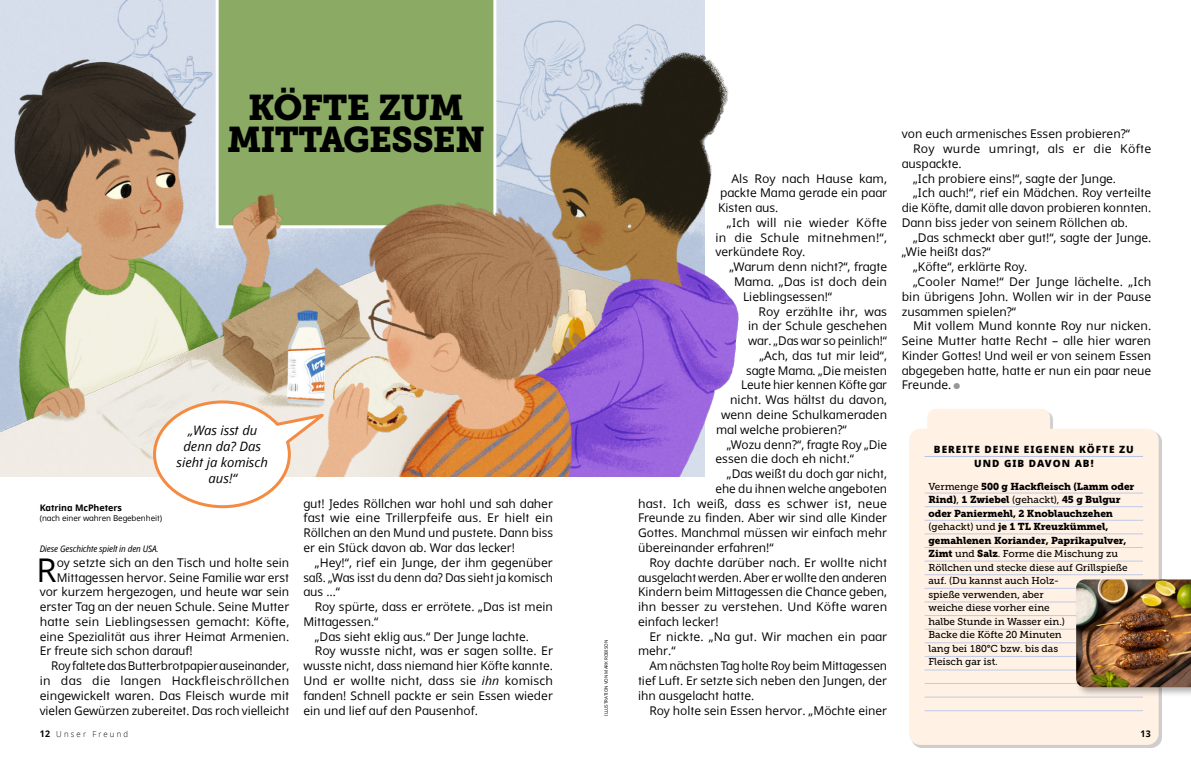
<style>
.page{position:relative;width:1191px;height:774px;background:#fff}
.page>*{position:absolute;margin:0;border:0;box-sizing:border-box;transform-origin:0 0}
.t1{font:35.5px/32.4px "Museo Slablds Lat 900";letter-spacing:-.025em;color:#000;text-align:center}
.p1_first{font:32.7px "Dots Solidlds Lat";color:#000}
.t2{font:italic 13px/16px "Dots Solidlds Lat";color:#000;text-align:center}
.p1{font:12px/14.8px "Dots Solidlds Lat";color:#000;text-align:justify}
.p1_first-2{font:12px "Dots Solidlds Lat";color:#000}
.p1-2{font:12px/14.8px "Dots Solidlds Lat";letter-spacing:.025em;color:#000}
.t3{font:10px/13.5px "Museo Slablds Lat 500";letter-spacing:-.005em;color:#000}
.p1_title_aside_sideb{font:800 10px/14px "Dots Solidlds Lat";letter-spacing:.1em;color:#000;text-align:center}
.t4{font:700 9.2px "Dots Solidlds Lat";color:#000;scale:.95 1}
.p1_bio{font:italic 9px "Dots Solid Condlds Lat";letter-spacing:-.01em;color:#000}
.p1_author-name{font:700 9px "Dots Solidlds Lat";letter-spacing:-.005em;color:#000}
.t5{font:300 8.2px "Zoramlds Lat";letter-spacing:.28em;color:#000;scale:.95 1}
.p1_author-role{font:8px "Dots Solidlds Lat";letter-spacing:-.005em;color:#000}
.t6{font:4.5px "Dots Solidlds Lat";color:#000}
.s1{font-style:italic}
.s2{font-family:"Ding P Ilds Dpi";font-size:8.5px;color:#969798}
.s3{font-family:"Museo Slablds Lat 900"}
.s4{font-family:"Dots Solidlds Lat";font-weight:700;font-size:9.2px}
</style>
<div class="page">
<div style="left:0;top:0;width:704px;height:233px;background:#d6deeb"></div>
<svg style="left:909px;top:409px;width:249px;height:336px;background:#fef0e4"></svg>
<hr style="left:924px;top:456px;width:219px;height:1px;background:#b5c3e4">
<hr style="left:924px;top:493px;width:219px;height:1px;background:#c0cbe8">
<hr style="left:924px;top:506px;width:219px;height:1px;background:#c0cbe8">
<hr style="left:924px;top:520px;width:219px;height:1px;background:#c0cbe8">
<hr style="left:924px;top:534px;width:219px;height:1px;background:#c0cbe8">
<hr style="left:924px;top:547px;width:219px;height:1px;background:#c0cbe8">
<hr style="left:924px;top:561px;width:219px;height:1px;background:#c0cbe8">
<hr style="left:924px;top:574px;width:219px;height:1px;background:#c0cbe8">
<hr style="left:924px;top:588px;width:219px;height:1px;background:#c0cbe8">
<hr style="left:924px;top:602px;width:219px;height:1px;background:#c0cbe8">
<hr style="left:924px;top:615px;width:219px;height:1px;background:#c0cbe8">
<hr style="left:924px;top:629px;width:219px;height:1px;background:#c0cbe8">
<hr style="left:924px;top:642px;width:219px;height:1px;background:#c0cbe8">
<hr style="left:924px;top:656px;width:219px;height:1px;background:#c0cbe8">
<hr style="left:924px;top:670px;width:219px;height:1px;background:#c0cbe8">
<hr style="left:924px;top:683px;width:219px;height:1px;background:#c0cbe8">
<hr style="left:924px;top:697px;width:219px;height:1px;background:#c0cbe8">
<hr style="left:924px;top:710px;width:219px;height:1px;background:#c0cbe8">
<div style="left:216px;top:0;width:280px;height:228px;background:#8baa64"></div>
<img style="left:0;top:42px;width:296px;height:191px">
<div style="left:1074px;top:577px;width:117px;height:120px;background:#000;opacity:.3"></div>
<img style="left:1076px;top:579px;width:115px;height:108px">
<img style="left:0;top:233px;width:303px;height:243px">
<img style="left:486px;top:40px;width:252px;height:436px">
<img style="left:303px;top:194px;width:287px;height:282px">
<svg style="left:151px;top:399px;width:183px;height:110px"></svg>
<p class="t1" style="left:227px;top:89px;width:259px">KÖFTE ZUM<br>MITTAGESSEN</p>
<p class="p1_author-name" style="left:40px;top:501px;width:84px">Katrina McPheters</p>
<p class="p1_author-role" style="left:40px;top:512px;width:124px">(nach einer wahren Begebenheit)</p>
<p class="t2" style="left:177px;top:422px;width:93px">„Was isst du denn da? Das sieht ja komisch aus!“</p>
<p class="p1_bio" style="left:40px;top:542px;width:120px">Diese Geschichte spielt in den USA.</p>
<p class="p1_first" style="left:36px;top:546px;width:22px">R</p>
<p class="p1_first-2" style="left:57px;top:554px;width:234px">oy setzte sich an den Tisch und holte sein</p>
<p class="p1_first-2" style="left:57px;top:568px;width:234px">Mittagessen hervor. Seine Familie war erst</p>
<p class="p1_first-2" style="left:40px;top:583px;width:251px">vor kurzem hergezogen, und heute war sein</p>
<p class="p1_first-2" style="left:40px;top:598px;width:251px">erster Tag an der neuen Schule. Seine Mutter</p>
<p class="p1_first-2" style="left:40px;top:613px;width:251px">hatte sein Lieblingsessen gemacht: Köfte,</p>
<p class="p1_first-2" style="left:40px;top:627px;width:251px">eine Spezialität aus ihrer Heimat Armenien.</p>
<p class="p1_first-2" style="left:40px;top:642px;width:155px">Er freute sich schon darauf!</p>
<p class="p1" style="left:40px;top:658px;width:251px;text-indent:11px">Roy faltete das Butterbrotpapier auseinander, in das die langen Hackfleischröllchen eingewickelt waren. Das Fleisch wurde mit vielen Gewürzen zubereitet. Das roch vielleicht</p>
<p class="p1" style="left:303px;top:496px;width:251px">gut! Jedes Röllchen war hohl und sah daher fast wie eine Trillerpfeife aus. Er hielt ein Röllchen an den Mund und pustete. Dann biss er ein Stück davon ab. War das lecker!</p>
<p class="p1" style="left:303px;top:555px;width:251px;text-indent:11px">„Hey!“, rief ein Junge, der ihm gegenüber saß. „Was isst du denn da? Das sieht ja komisch aus …“</p>
<p class="p1" style="left:303px;top:599px;width:251px;text-indent:11px">Roy spürte, dass er errötete. „Das ist mein<br>Mittagessen.“</p>
<p class="p1" style="left:315px;top:629px;width:216px">„Das sieht eklig aus.“ Der Junge lachte.</p>
<p class="p1" style="left:303px;top:644px;width:251px;text-indent:11px">Roy wusste nicht, was er sagen sollte. Er wusste nicht, dass niemand hier Köfte kannte.<br>Und er wollte nicht, dass sie <span class="s1">ihn</span> komisch fanden! Schnell packte er sein Essen wieder ein und lief auf den Pausenhof.</p>
<p class="t6" style="left:603px;top:716px;width:78px;rotate:-90deg">ILLUSTRATION VON MARK ROBISON</p>
<p class="p1" style="left:718px;top:171px;width:171px;text-indent:13px">Als Roy nach Hause kam, packte Mama gerade ein paar Kisten aus.</p>
<p class="p1" style="left:715px;top:215px;width:173px;text-indent:11px">„Ich will nie wieder Köfte in die Schule mitnehmen!“, verkündete Roy.</p>
<p class="p1" style="left:729px;top:259px;width:159px">„Warum denn nicht?“, fragte</p>
<p class="p1" style="left:734px;top:274px;width:154px">Mama. „Das ist doch dein</p>
<p class="p1" style="left:743px;top:289px;width:91px">Lieblingsessen!“</p>
<p class="p1" style="left:748px;top:304px;width:141px;text-indent:10px">Roy erzählte ihr, was in der Schule geschehen war. „Das war so peinlich!“</p>
<p class="p1" style="left:759px;top:348px;width:129px">„Ach, das tut mir leid“,</p>
<p class="p1" style="left:746px;top:363px;width:143px">sagte Mama. „Die meisten</p>
<p class="p1" style="left:741px;top:378px;width:147px">Leute hier kennen Köfte gar</p>
<p class="p1" style="left:730px;top:392px;width:159px">nicht. Was hältst du davon,</p>
<p class="p1" style="left:721px;top:407px;width:167px">wenn deine Schulkameraden</p>
<p class="p1" style="left:716px;top:422px;width:132px">mal welche probieren?“</p>
<p class="p1" style="left:715px;top:437px;width:173px;text-indent:11px">„Wozu denn?“, fragte Roy „Die essen die doch eh nicht.“</p>
<p class="p1" style="left:727px;top:466px;width:162px">„Das weißt du doch gar nicht,</p>
<p class="p1" style="left:715px;top:481px;width:173px">ehe du ihnen welche angeboten</p>
<p class="p1" style="left:638px;top:496px;width:251px">hast. Ich weiß, dass es schwer ist, neue</p>
<p class="p1" style="left:638px;top:511px;width:251px">Freunde zu finden. Aber wir sind alle Kinder</p>
<p class="p1" style="left:638px;top:525px;width:250px">Gottes. Manchmal müssen wir einfach mehr</p>
<p class="p1" style="left:638px;top:540px;width:137px">übereinander erfahren!“</p>
<p class="p1" style="left:638px;top:555px;width:251px;text-indent:11px">Roy dachte darüber nach. Er wollte nicht ausgelacht werden. Aber er wollte den anderen Kindern beim Mittagessen die Chance geben, ihn besser zu verstehen. Und Köfte waren einfach lecker!</p>
<p class="p1" style="left:638px;top:629px;width:251px;text-indent:11px">Er nickte. „Na gut. Wir machen ein paar mehr.“</p>
<p class="p1" style="left:638px;top:658px;width:251px;text-indent:11px">Am nächsten Tag holte Roy beim Mittagessen tief Luft. Er setzte sich neben den Jungen, der ihn ausgelacht hatte.</p>
<p class="p1" style="left:649px;top:703px;width:239px">Roy holte sein Essen hervor. „Möchte einer</p>
<p class="p1" style="left:901px;top:126px;width:230px">von euch armenisches Essen probieren?“</p>
<p class="p1-2" style="left:901px;top:141px;width:251px;text-indent:11px">Roy wurde umringt, als er die Köfte auspackte.</p>
<p class="p1" style="left:913px;top:171px;width:204px">„Ich probiere eins!“, sagte der Junge.</p>
<p class="p1" style="left:901px;top:186px;width:251px;text-indent:11px">„Ich auch!“, rief ein Mädchen. Roy verteilte die Köfte, damit alle davon probieren konnten.<br>Dann biss jeder von seinem Röllchen ab.</p>
<p class="p1" style="left:901px;top:230px;width:251px;text-indent:11px">„Das schmeckt aber gut!“, sagte der Junge. „Wie heißt das?“</p>
<p class="p1" style="left:913px;top:259px;width:116px">„Köfte“, erklärte Roy.</p>
<p class="p1" style="left:901px;top:274px;width:251px;text-indent:11px">„Cooler Name!“ Der Junge lächelte. „Ich bin übrigens John. Wollen wir in der Pause zusammen spielen?“</p>
<p class="p1" style="left:901px;top:319px;width:251px;text-indent:11px">Mit vollem Mund konnte Roy nur nicken.<br>Seine Mutter hatte Recht – alle hier waren Kinder Gottes! Und weil er von seinem Essen abgegeben hatte, hatte er nun ein paar neue Freunde. <span class="s2">●</span></p>
<p class="p1_title_aside_sideb" style="left:934px;top:442px;width:201px">BEREITE DEINE EIGENEN KÖFTE ZU<br>UND GIB DAVON AB!</p>
<p class="t3" style="left:928px;top:479px;width:207px">Vermenge <span class="s3">500 g Hackfleisch (Lamm oder<br>Rind)</span>, <span class="s3">1 Zwiebel</span> (gehackt), <span class="s3">45 g Bulgur oder Paniermehl, 2 Knoblauchzehen </span>(gehackt) und <span class="s3">je 1 TL Kreuzkümmel, gemahlenen Koriander, Paprikapulver,<br>Zimt</span> und <span class="s3">Salz</span>. Forme die Mischung zu<br>Röllchen und stecke diese auf Grillspieße auf. (Du kannst auch Holz-<br>spieße verwenden, aber<br>weiche diese vorher eine<br>halbe Stunde in Wasser ein.)<br>Backe die Köfte 20 Minuten<br>lang bei 180°C bzw. bis das<br>Fleisch gar ist.</p>
<p class="t5" style="left:40px;top:728px;width:94px"><span class="s4">12</span> Unser Freund</p>
<p class="t4" style="left:1140px;top:727px;width:12px">13</p>
</div>
